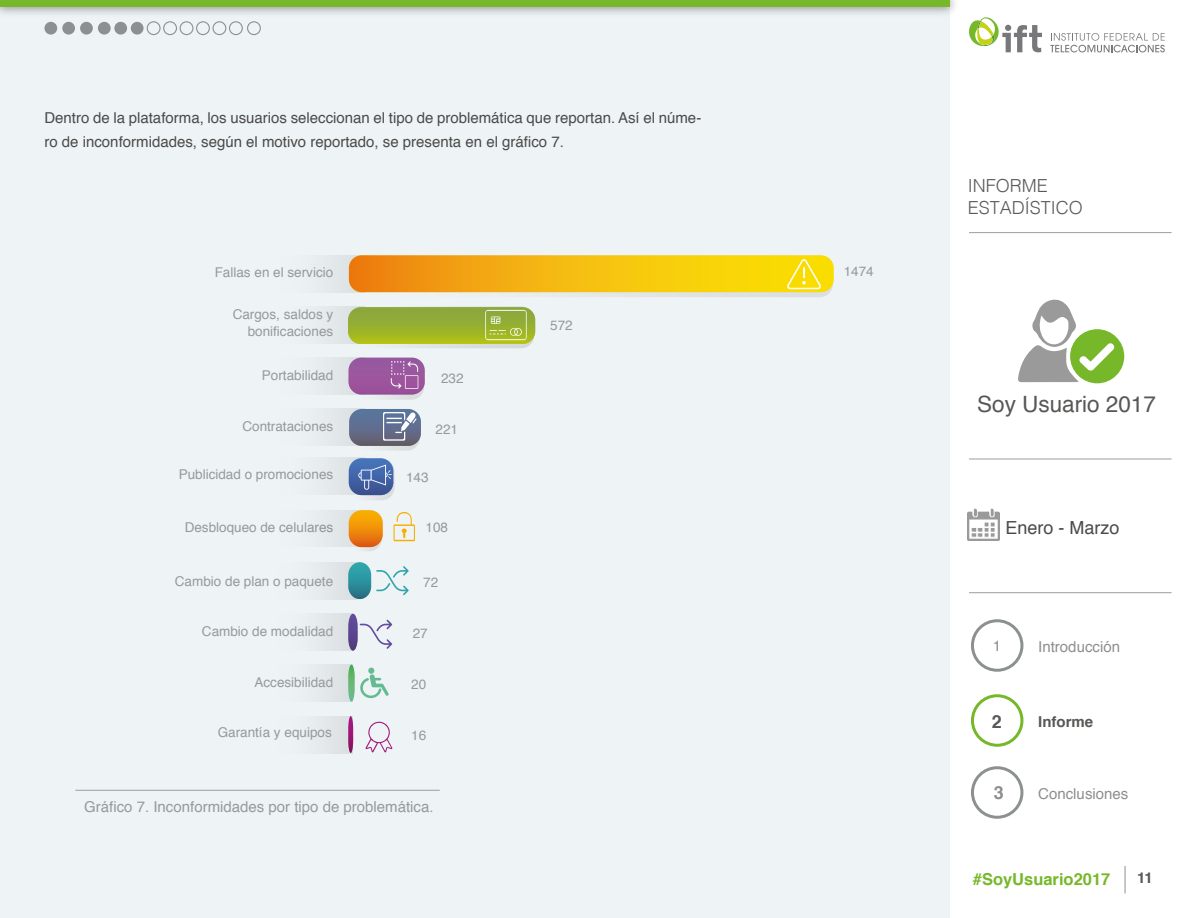
<style>
.page{position:relative;width:1188px;height:918px;background:#fff}
.page>*{position:absolute;margin:0;border:0;box-sizing:border-box;transform-origin:0 0}
.t1{font:22.5px "Helvetica";color:#575756}
.t2{font:300 18px/21.6px "Helvetica";color:#5a5a59}
.t3{font:18px "Helvetica";color:#4a4a49}
.t4{font:700 18px "Helvetica";color:#585856}
.t5{font:700 18px "Helvetica";color:#8c8e8f}
.t6{font:700 16.5px "Helvetica";color:#76b82a}
.t7{font:15px/24px "Helvetica";color:#4a4a49}
.t8{font:15px "Helvetica";color:#969a9d}
.t9{font:15px "Helvetica";color:#8c8e8f}
.t10{font:700 15px "Helvetica";color:#585856}
.t11{font:13.5px/16.2px "Helvetica";color:#969a9d;text-align:right}
</style>
<div class="page">
<div style="left:0;top:0;width:950px;height:918px;background:#eef3f5"></div>
<div style="left:0;top:0;width:950px;height:7px;background:#76b82a"></div>
<div style="left:971px;top:619px;width:52px;height:53px;border:3px solid #8d9091;border-radius:50%"></div>
<div style="left:971px;top:694px;width:52px;height:53px;border:3px solid #76b82a;border-radius:50%"></div>
<div style="left:971px;top:766px;width:52px;height:53px;border:3px solid #8d9091;border-radius:50%"></div>
<svg style="left:1125px;top:866px;width:1px;height:27px"></svg>
<svg style="left:1050px;top:33px;width:115px;height:19px"></svg>
<svg style="left:969px;top:17px;width:73px;height:35px"></svg>
<hr style="left:969px;top:232px;width:203px;height:1px;background:#9d9d9c">
<hr style="left:969px;top:592px;width:203px;height:1px;background:#9d9d9c">
<hr style="left:969px;top:459px;width:203px;height:1px;background:#9d9d9c">
<img style="left:968px;top:509px;width:32px;height:32px">
<div style="left:1070px;top:329px;width:54px;height:54px;background:#76b82a;border-radius:50%"></div>
<svg style="left:1018px;top:300px;width:99px;height:82px"></svg>
<div style="left:147px;top:21px;width:14px;height:14px;border:1px solid #8d9090;border-radius:50%"></div>
<div style="left:163px;top:21px;width:14px;height:14px;border:1px solid #8d9090;border-radius:50%"></div>
<div style="left:180px;top:21px;width:13px;height:14px;border:1px solid #8d9090;border-radius:50%"></div>
<div style="left:196px;top:21px;width:14px;height:14px;border:1px solid #8d9090;border-radius:50%"></div>
<div style="left:212px;top:21px;width:14px;height:14px;border:1px solid #8d9090;border-radius:50%"></div>
<div style="left:229px;top:21px;width:14px;height:14px;border:1px solid #8d9090;border-radius:50%"></div>
<div style="left:44px;top:22px;width:13px;height:13px;background:#8d9090;border-radius:50%"></div>
<div style="left:62px;top:22px;width:13px;height:13px;background:#8d9090;border-radius:50%"></div>
<div style="left:80px;top:22px;width:13px;height:13px;background:#8d9090;border-radius:50%"></div>
<div style="left:98px;top:22px;width:13px;height:13px;background:#8d9090;border-radius:50%"></div>
<div style="left:114px;top:22px;width:13px;height:13px;background:#8d9090;border-radius:50%"></div>
<div style="left:131px;top:22px;width:13px;height:13px;background:#8d9090;border-radius:50%"></div>
<hr style="left:75px;top:790px;width:365px;height:1px;background:#9c9e9e">
<div style="left:277px;top:614px;width:75px;height:37px;background:#e7ecee"></div>
<div style="left:277px;top:664px;width:75px;height:37px;background:#e7ecee"></div>
<div style="left:277px;top:562px;width:80px;height:37px;background:#e8edef"></div>
<div style="left:277px;top:307px;width:87px;height:37px;background:#e9eef0"></div>
<div style="left:277px;top:716px;width:75px;height:37px;background:#e7ecee"></div>
<div style="left:277px;top:409px;width:87px;height:37px;background:#e9eef0"></div>
<div style="left:277px;top:255px;width:87px;height:37px;background:#e9eef0"></div>
<div style="left:277px;top:357px;width:87px;height:37px;background:#e9eef0"></div>
<svg style="left:349px;top:255px;width:485px;height:42px;background:#f2bf2b"></svg>
<svg style="left:365px;top:722px;width:27px;height:30px"></svg>
<svg style="left:348px;top:665px;width:41px;height:37px"></svg>
<svg style="left:348px;top:614px;width:44px;height:37px"></svg>
<svg style="left:348px;top:562px;width:61px;height:37px"></svg>
<svg style="left:348px;top:716px;width:5px;height:37px"></svg>
<div style="left:277px;top:458px;width:87px;height:37px;background:#e9eef0"></div>
<svg style="left:348px;top:307px;width:187px;height:41px;background:#a4b948"></svg>
<svg style="left:349px;top:358px;width:76px;height:42px;background:#a973ad"></svg>
<svg style="left:349px;top:409px;width:72px;height:42px"></svg>
<div style="left:277px;top:510px;width:87px;height:37px;background:#e9eef0"></div>
<svg style="left:349px;top:510px;width:34px;height:41px"></svg>
<svg style="left:394px;top:512px;width:21px;height:29px"></svg>
<svg style="left:349px;top:458px;width:46px;height:42px"></svg>
<div style="left:247px;top:21px;width:14px;height:14px;border:1px solid #8d9090;border-radius:50%"></div>
<p class="t7" style="left:44px;top:106px;width:658px">Dentro de la plataforma, los usuarios seleccionan el tipo de problemática que reportan. Así el núme&shy;ro de inconformidades, según el motivo reportado, se presenta en el gráfico 7.</p>
<p class="t11" style="left:215px;top:265px;width:120px">Fallas en el servicio</p>
<p class="t11" style="left:233px;top:307px;width:102px">Cargos, saldos y bonificaciones</p>
<p class="t11" style="left:262px;top:367px;width:73px">Portabilidad</p>
<p class="t11" style="left:441px;top:370px;width:24px">232</p>
<p class="t11" style="left:242px;top:418px;width:92px">Contrataciones</p>
<p class="t11" style="left:436px;top:421px;width:24px">221</p>
<p class="t11" style="left:179px;top:467px;width:156px">Publicidad o promociones</p>
<p class="t11" style="left:406px;top:470px;width:24px">143</p>
<p class="t11" style="left:185px;top:519px;width:150px">Desbloqueo de celulares</p>
<p class="t11" style="left:426px;top:520px;width:24px">108</p>
<p class="t11" style="left:175px;top:573px;width:160px">Cambio de plan o paquete</p>
<p class="t11" style="left:423px;top:574px;width:17px">72</p>
<p class="t11" style="left:202px;top:624px;width:133px">Cambio de modalidad</p>
<p class="t11" style="left:413px;top:625px;width:17px">27</p>
<p class="t11" style="left:254px;top:675px;width:80px">Accesibilidad</p>
<p class="t11" style="left:411px;top:676px;width:17px">20</p>
<p class="t11" style="left:218px;top:725px;width:116px">Garantía y equipos</p>
<p class="t11" style="left:411px;top:727px;width:17px">16</p>
<p class="t8" style="left:84px;top:795px;width:351px">Gráfico 7. Inconformidades por tipo de problemática.</p>
<p class="t11" style="left:550px;top:318px;width:24px">572</p>
<p class="t11" style="left:844px;top:264px;width:32px">1474</p>
<h2 class="t2" style="left:968px;top:174px;width:117px">INFORME<br>ESTADÍSTICO</h2>
<h1 class="t1" style="left:977px;top:386px;width:180px">Soy Usuario 2017</h1>
<h2 class="t3" style="left:1005px;top:513px;width:116px">Enero - Marzo</h2>
<p class="t9" style="left:993px;top:634px;width:10px">1</p>
<p class="t9" style="left:1038px;top:636px;width:83px">Introducción</p>
<h2 class="t4" style="left:992px;top:707px;width:12px">2</h2>
<h2 class="t5" style="left:994px;top:779px;width:12px">3</h2>
<p class="t10" style="left:1038px;top:710px;width:57px">Informe</p>
<p class="t9" style="left:1038px;top:782px;width:92px">Conclusiones</p>
<p class="t6" style="left:973px;top:866px;width:139px">#SoyUsuario2017</p>
<p class="t10" style="left:1137px;top:866px;width:17px">11</p>
</div>
